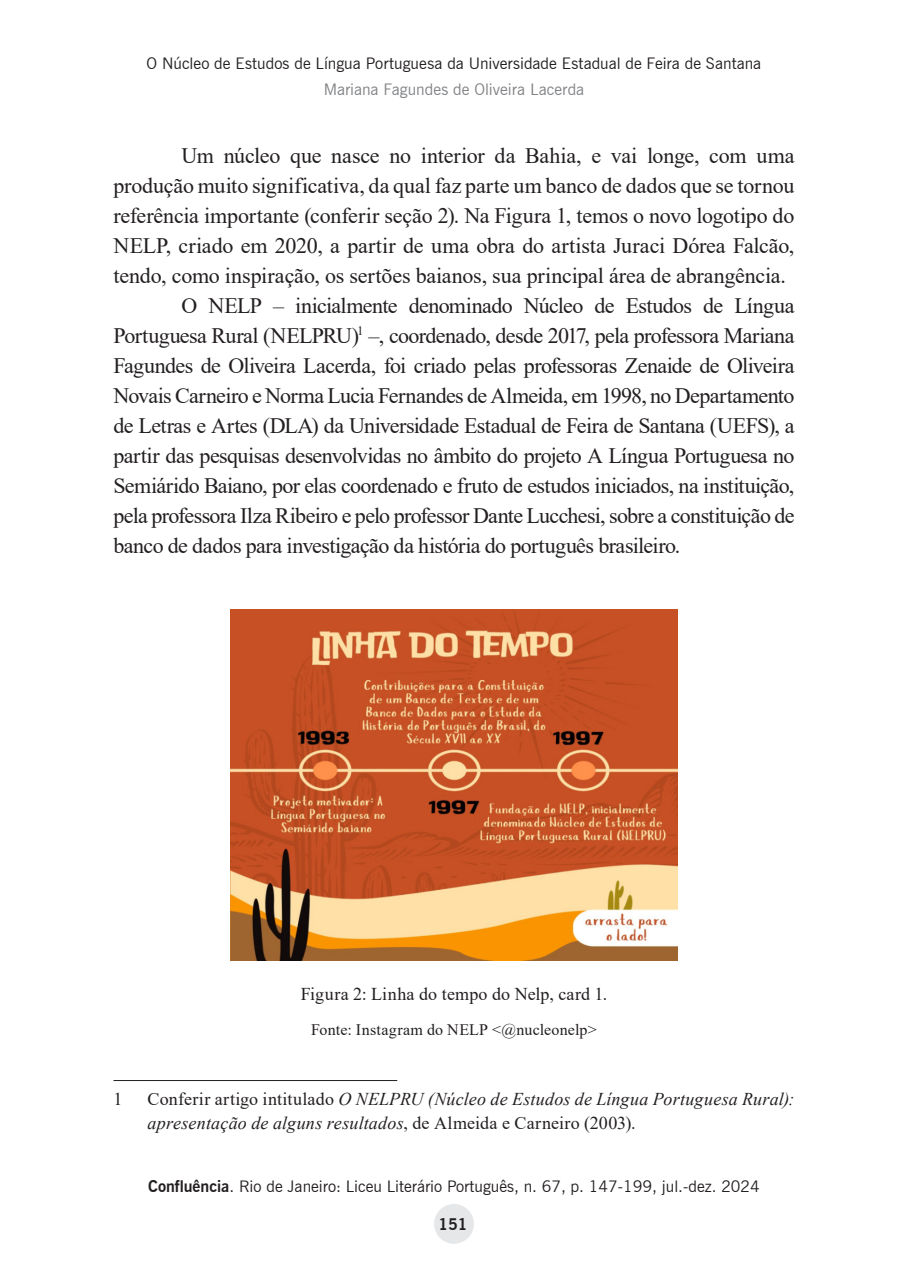
<style>
.page{position:relative;width:908px;height:1276px;background:#fff}
.page>*{position:absolute;margin:0;border:0;box-sizing:border-box;transform-origin:0 0}
.confluencia_TEXTO_normal{font:22px/30px "Times New Roman";letter-spacing:-.015em;color:#231f20;text-align:justify}
.confluencia_NOTA_RODAPÉ{font:italic 18px/24px "Times New Roman";letter-spacing:.01em;color:#231f20}
.confluencia_TIT_FIGURA{font:18px "Times New Roman";letter-spacing:.01em;color:#231f20}
.confluencia_NOTA_RODAPÉ-2{font:18px "Times New Roman";color:#231f20}
.t1{font:16px "News Gothic BT";color:#231f20}
.confluencia_TIT_legenda_tab_e_fig{font:16px "Times New Roman";letter-spacing:.01em;color:#231f20}
.t2{font:16px "News Gothic BT";color:#808285}
.t3{font:700 16px "News Gothic BT";color:#231f20}
.s1{font-style:normal}
.s2{font-weight:700}
</style>
<div class="page">
<div style="left:434px;top:1204px;width:39px;height:39px;background:#e6e7e9;border-radius:50%"></div>
<img style="left:230px;top:609px;width:447px;height:351px">
<hr style="left:113px;top:1080px;width:284px;height:1px;background:#231f20">
<p class="t1" style="left:147px;top:53px;width:616px">O Núcleo de Estudos de Língua Portuguesa da Universidade Estadual de Feira de Santana</p>
<p class="t2" style="left:323px;top:79px;width:262px">Mariana Fagundes de Oliveira Lacerda</p>
<p class="confluencia_TEXTO_normal" style="left:113px;top:140px;width:682px;text-indent:68px">Um núcleo que nasce no interior da Bahia, e vai longe, com uma produção muito significativa, da qual faz parte um banco de dados que se tornou referência importante (conferir seção 2). Na Figura 1, temos o novo logotipo do NELP, criado em 2020, a partir de uma obra do artista Juraci Dórea Falcão, tendo, como inspiração, os sertões baianos, sua principal área de abrangência.</p>
<p class="confluencia_TEXTO_normal" style="left:113px;top:290px;width:682px;text-indent:68px">O NELP – inicialmente denominado Núcleo de Estudos de Língua Portuguesa Rural (NELPRU)<sup>1</sup> –, coordenado, desde 2017, pela professora Mariana Fagundes de Oliveira Lacerda, foi criado pelas professoras Zenaide de Oliveira Novais Carneiro e Norma Lucia Fernandes de Almeida, em 1998, no Departamento de Letras e Artes (DLA) da Universidade Estadual de Feira de Santana (UEFS), a partir das pesquisas desenvolvidas no âmbito do projeto A Língua Portuguesa no Semiárido Baiano, por elas coordenado e fruto de estudos iniciados, na instituição, pela professora Ilza Ribeiro e pelo professor Dante Lucchesi, sobre a constituição de banco de dados para investigação da história do português brasileiro.</p>
<p class="confluencia_TIT_FIGURA" style="left:300px;top:981px;width:308px">Figura 2: Linha do tempo do Nelp, card 1.</p>
<p class="confluencia_TIT_legenda_tab_e_fig" style="left:311px;top:1018px;width:287px">Fonte: Instagram do NELP &lt;@nucleonelp&gt;</p>
<p class="confluencia_NOTA_RODAPÉ-2" style="left:113px;top:1085px;width:10px">1</p>
<p class="confluencia_NOTA_RODAPÉ" style="left:147px;top:1086px;width:648px"><span class="s1">Conferir artigo intitulado</span> O NELPRU (Núcleo de Estudos de Língua Portuguesa Rural): apresentação de alguns resultados<span class="s1">, de Almeida e Carneiro (2003).</span></p>
<p class="t1" style="left:148px;top:1176px;width:613px"><span class="s2">Confluência</span>. Rio de Janeiro: Liceu Literário Português, n. 67, p. 147-199, jul.-dez. 2024</p>
<p class="t3" style="left:438px;top:1214px;width:31px">151</p>
</div>
